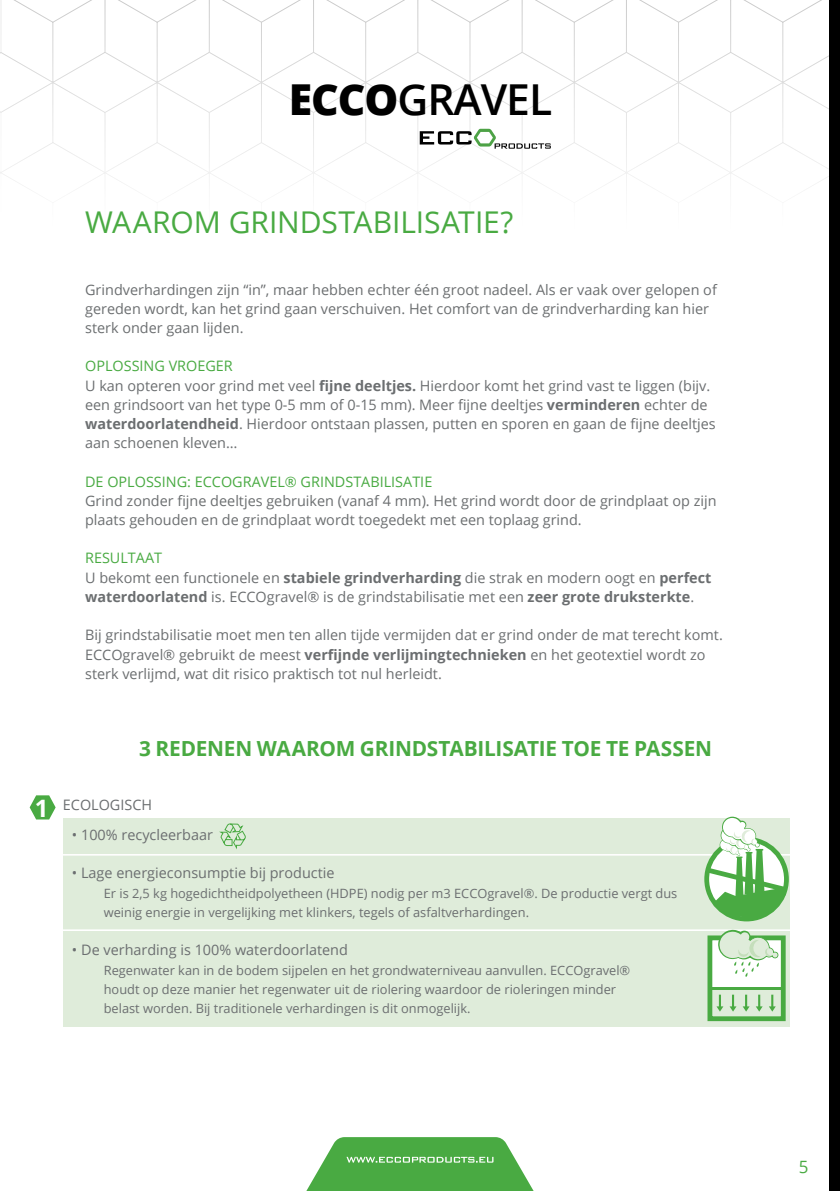
<style>
.page{position:relative;width:840px;height:1191px;background:#fff}
.page>*{position:absolute;margin:0;border:0;box-sizing:border-box;transform-origin:0 0}
.t1{font:600 42.6px "Open Sans";letter-spacing:-.025em;color:#000}
.t2{font:30px "Open Sans";letter-spacing:-.005em;color:#49aa42}
.t3{font:700 24px "Open Sans";color:#fff}
.t4{font:700 20.8px "Open Sans";letter-spacing:-.01em;color:#49aa42}
.t5{font:17px "Open Sans";color:#49aa42}
.t6{font:14.4px/19.2px "Open Sans";color:#6b6e70}
.t7{font:14.4px "Open Sans";color:#49aa42}
.t8{font:12.8px/19.2px "Open Sans";color:#6b6e70}
.s1{font-weight:800}
.s2{font-weight:700}
</style>
<div class="page">
<div style="left:829px;top:0;width:10px;height:1191px;background:#000"></div>
<svg style="left:0;top:0;width:829px;height:183px"></svg>
<svg style="left:306px;top:1137px;width:228px;height:54px;background:#67b862"></svg>
<div style="left:63px;top:817px;width:726px;height:209px;background:#dfecda"></div>
<svg style="left:219px;top:823px;width:27px;height:26px"></svg>
<hr style="left:56px;top:854px;width:752px;height:1px;background:#fff">
<hr style="left:56px;top:929px;width:752px;height:2px;background:#fff">
<svg style="left:701px;top:816px;width:89px;height:102px"></svg>
<div style="left:709px;top:938px;width:73px;height:80px;background:#fff"></div>
<hr style="left:710px;top:987px;width:72px;height:3px;background:#49aa42">
<div style="left:709px;top:990px;width:73px;height:28px;background:#dfecda"></div>
<svg style="left:716px;top:994px;width:7px;height:17px"></svg>
<svg style="left:729px;top:994px;width:7px;height:17px"></svg>
<svg style="left:742px;top:994px;width:7px;height:17px"></svg>
<svg style="left:756px;top:994px;width:6px;height:17px"></svg>
<svg style="left:769px;top:994px;width:6px;height:17px"></svg>
<div style="left:707px;top:935px;width:78px;height:86px;border:5px solid #49aa42"></div>
<svg style="left:716px;top:929px;width:62px;height:48px"></svg>
<svg style="left:30px;top:795px;width:26px;height:24px"></svg>
<h1 class="t1" style="left:289px;top:70px;width:264px"><span class="s1">ECCO</span>GRAVEL</h1>
<p class="t2" style="left:85px;top:201px;width:429px">WAAROM GRINDSTABILISATIE?</p>
<p class="t6" style="left:85px;top:279px;width:633px">Grindverhardingen zijn “in”, maar hebben echter één groot nadeel. Als er vaak over gelopen of</p>
<p class="t6" style="left:85px;top:298px;width:625px">gereden wordt, kan het grind gaan verschuiven. Het comfort van de grindverharding kan hier sterk onder gaan lijden.</p>
<p class="t7" style="left:85px;top:356px;width:149px">OPLOSSING VROEGER</p>
<p class="t6" style="left:85px;top:375px;width:626px">U kan opteren voor grind met veel <span class="s2">fijne deeltjes.</span> Hierdoor komt het grind vast te liggen (bijv.</p>
<p class="t6" style="left:85px;top:394px;width:623px">een grindsoort van het type 0-5 mm of 0-15 mm). Meer fijne deeltjes <span class="s2">verminderen</span> echter de</p>
<p class="t6" style="left:85px;top:414px;width:631px"><span class="s2">waterdoorlatendheid</span>. Hierdoor ontstaan plassen, putten en sporen en gaan de fijne deeltjes aan schoenen kleven…</p>
<p class="t7" style="left:85px;top:471px;width:348px">DE OPLOSSING: ECCOGRAVEL® GRINDSTABILISATIE</p>
<p class="t6" style="left:85px;top:490px;width:632px">Grind zonder fijne deeltjes gebruiken (vanaf 4 mm). Het grind wordt door de grindplaat op zijn</p>
<p class="t6" style="left:85px;top:510px;width:498px">plaats gehouden en de grindplaat wordt toegedekt met een toplaag grind.</p>
<p class="t7" style="left:85px;top:548px;width:78px">RESULTAAT</p>
<p class="t6" style="left:85px;top:567px;width:627px">U bekomt een functionele en <span class="s2">stabiele grindverharding</span> die strak en modern oogt en <span class="s2">perfect</span></p>
<p class="t6" style="left:85px;top:586px;width:610px"><span class="s2">waterdoorlatend</span> is. ECCOgravel® is de grindstabilisatie met een <span class="s2">zeer grote druksterkte</span>.</p>
<p class="t6" style="left:85px;top:625px;width:639px">Bij grindstabilisatie moet men ten allen tijde vermijden dat er grind onder de mat terecht komt.</p>
<p class="t6" style="left:85px;top:644px;width:621px">ECCOgravel® gebruikt de meest <span class="s2">verfijnde verlijmingtechnieken</span> en het geotextiel wordt zo sterk verlijmd, wat dit risico praktisch tot nul herleidt.</p>
<p class="t3" style="left:35px;top:791px;width:15px">1</p>
<p class="t4" style="left:139px;top:734px;width:574px">3 REDENEN WAAROM GRINDSTABILISATIE TOE TE PASSEN</p>
<p class="t6" style="left:63px;top:794px;width:91px">ECOLOGISCH</p>
<p class="t6" style="left:72px;top:825px;width:142px">• 100% recycleerbaar</p>
<p class="t6" style="left:72px;top:863px;width:264px">• Lage energieconsumptie bij productie</p>
<p class="t8" style="left:104px;top:883px;width:575px">Er is 2,5 kg hogedichtheidpolyetheen (HDPE) nodig per m3 ECCOgravel®. De productie vergt dus weinig energie in vergelijking met klinkers, tegels of asfaltverhardingen.</p>
<p class="t6" style="left:72px;top:940px;width:277px">• De verharding is 100% waterdoorlatend</p>
<p class="t8" style="left:104px;top:960px;width:527px">Regenwater kan in de bodem sijpelen en het grondwaterniveau aanvullen. ECCOgravel® houdt op deze manier het regenwater uit de riolering waardoor de rioleringen minder belast worden. Bij traditionele verhardingen is dit onmogelijk.</p>
<p class="t5" style="left:798px;top:1154px;width:11px">5</p>
</div>
